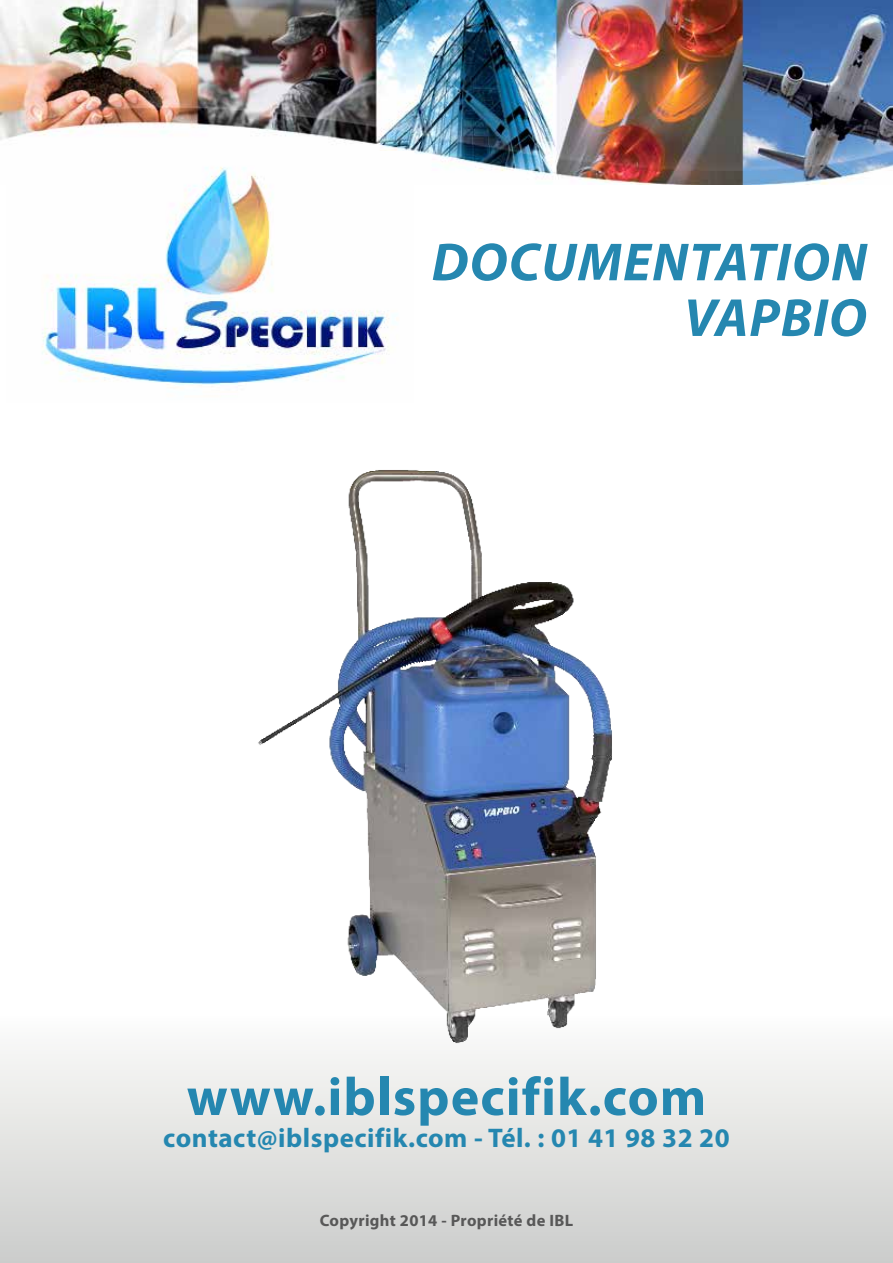
<style>
.page{position:relative;width:893px;height:1263px;background:#fff}
.page>*{position:absolute;margin:0;border:0;box-sizing:border-box;transform-origin:0 0}
.t1{font:italic 700 54px/55.7px "Myriad Pro";letter-spacing:.02em;color:#2587b0;text-align:right}
.t2{font:700 54px "Myriad Pro";letter-spacing:.02em;color:#2587b0}
.t3{font:700 27px "Myriad Pro";letter-spacing:.02em;color:#2587b0}
.t4{font:700 16.5px "Myriad Pro";letter-spacing:.02em;color:#585858}
</style>
<div class="page">
<img style="left:0;top:0;width:893px;height:185px">
<img style="left:6px;top:152px;width:407px;height:236px">
<div style="left:0;top:976px;width:893px;height:287px;background:linear-gradient(to bottom,#fff,#cccdcb)"></div>
<img style="left:230px;top:470px;width:460px;height:600px">
<h1 class="t1" style="left:432px;top:233px;width:437px">DOCUMENTATION<br>VAPBIO</h1>
<h1 class="t2" style="left:187px;top:1061px;width:521px">www.iblspecifik.com</h1>
<p class="t3" style="left:163px;top:1121px;width:568px">contact@iblspecifik.com - Tél. : 01 41 98 32 20</p>
<p class="t4" style="left:320px;top:1209px;width:255px">Copyright 2014 - Propriété de IBL</p>
</div>
